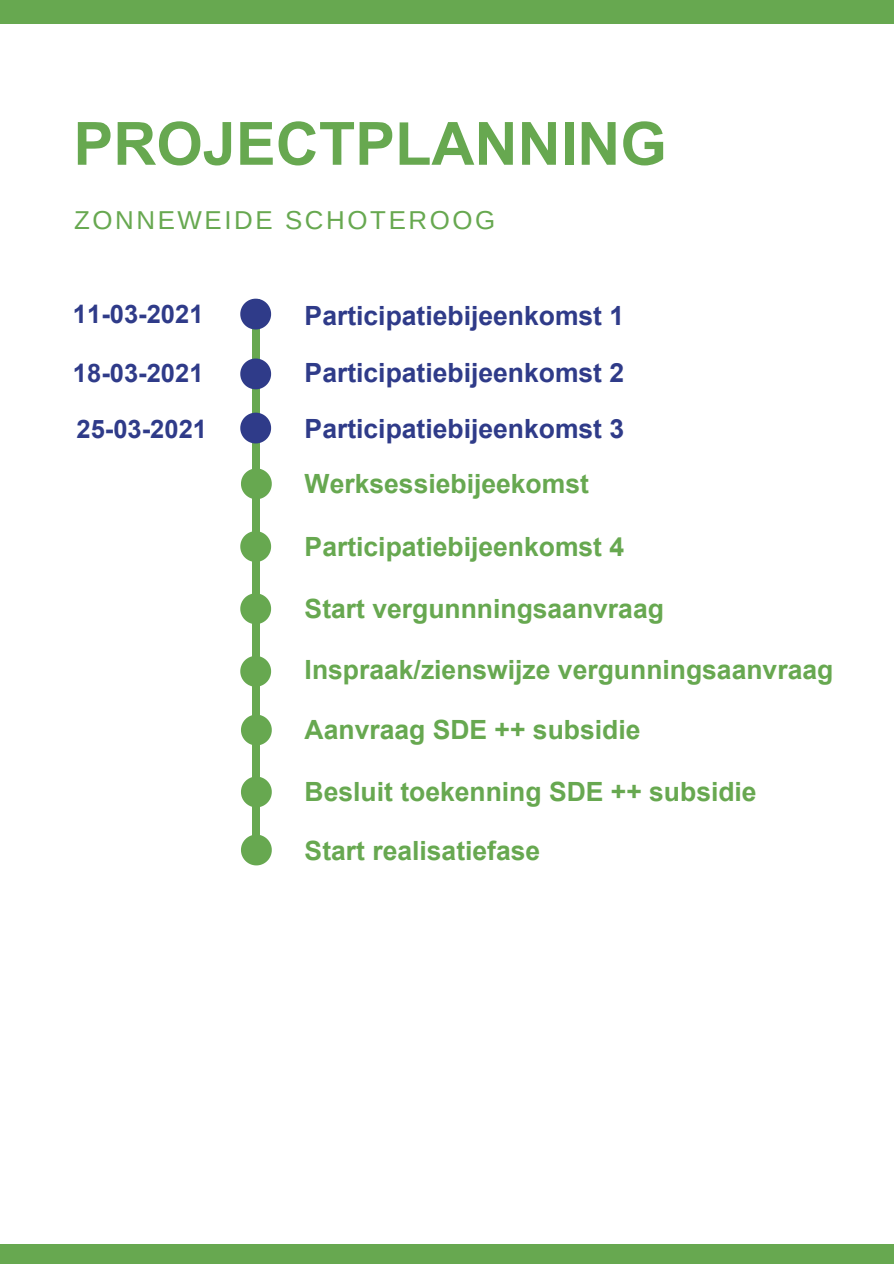
<style>
.page{position:relative;width:894px;height:1264px;background:#fff}
.page>*{position:absolute;margin:0;border:0;box-sizing:border-box;transform-origin:0 0}
.t1{font:700 59.55px "Arial";color:#67a850}
.t2{font:700 26.55px "Arial";color:#67a850}
.t3{font:700 26.55px "Arial";color:#2f3b89}
.t4{font:25.8px "Arimo";letter-spacing:.1em;color:#67a850}
.t5{font:700 25.5px "Arial";color:#2f3b89}
</style>
<div class="page">
<div style="left:253px;top:300px;width:6px;height:549px;background:#67a850"></div>
<div style="left:0;top:1244px;width:893px;height:19px;background:#67a850"></div>
<div style="left:0;top:0;width:893px;height:24px;background:#67a850"></div>
<svg style="left:240px;top:298px;width:32px;height:91px"></svg>
<svg style="left:240px;top:412px;width:31px;height:31px"></svg>
<svg style="left:241px;top:468px;width:31px;height:31px"></svg>
<svg style="left:240px;top:531px;width:31px;height:31px"></svg>
<svg style="left:240px;top:593px;width:31px;height:31px"></svg>
<svg style="left:240px;top:656px;width:31px;height:30px"></svg>
<svg style="left:241px;top:714px;width:31px;height:31px"></svg>
<svg style="left:241px;top:776px;width:31px;height:31px"></svg>
<svg style="left:241px;top:834px;width:31px;height:31px"></svg>
<p class="t1" style="left:73px;top:111px;width:594px">PROJECTPLANNING</p>
<p class="t4" style="left:74px;top:206px;width:423px">ZONNEWEIDE SCHOTEROOG</p>
<p class="t5" style="left:73px;top:300px;width:132px">11-03-2021</p>
<p class="t3" style="left:304px;top:300px;width:321px">Participatiebijeenkomst 1</p>
<p class="t5" style="left:73px;top:359px;width:132px">18-03-2021</p>
<p class="t5" style="left:76px;top:415px;width:132px">25-03-2021</p>
<p class="t2" style="left:304px;top:469px;width:286px">Werksessiebijeekomst</p>
<p class="t3" style="left:304px;top:358px;width:321px">Participatiebijeenkomst 2</p>
<p class="t3" style="left:304px;top:413px;width:321px">Participatiebijeenkomst 3</p>
<p class="t2" style="left:304px;top:532px;width:321px">Participatiebijeenkomst 4</p>
<p class="t2" style="left:304px;top:594px;width:360px">Start vergunnningsaanvraag</p>
<p class="t2" style="left:304px;top:655px;width:530px">Inspraak/zienswijze vergunningsaanvraag</p>
<p class="t2" style="left:304px;top:715px;width:337px">Aanvraag SDE ++ subsidie</p>
<p class="t2" style="left:304px;top:776px;width:453px">Besluit toekenning SDE ++ subsidie</p>
<p class="t2" style="left:304px;top:836px;width:237px">Start realisatiefase</p>
</div>
